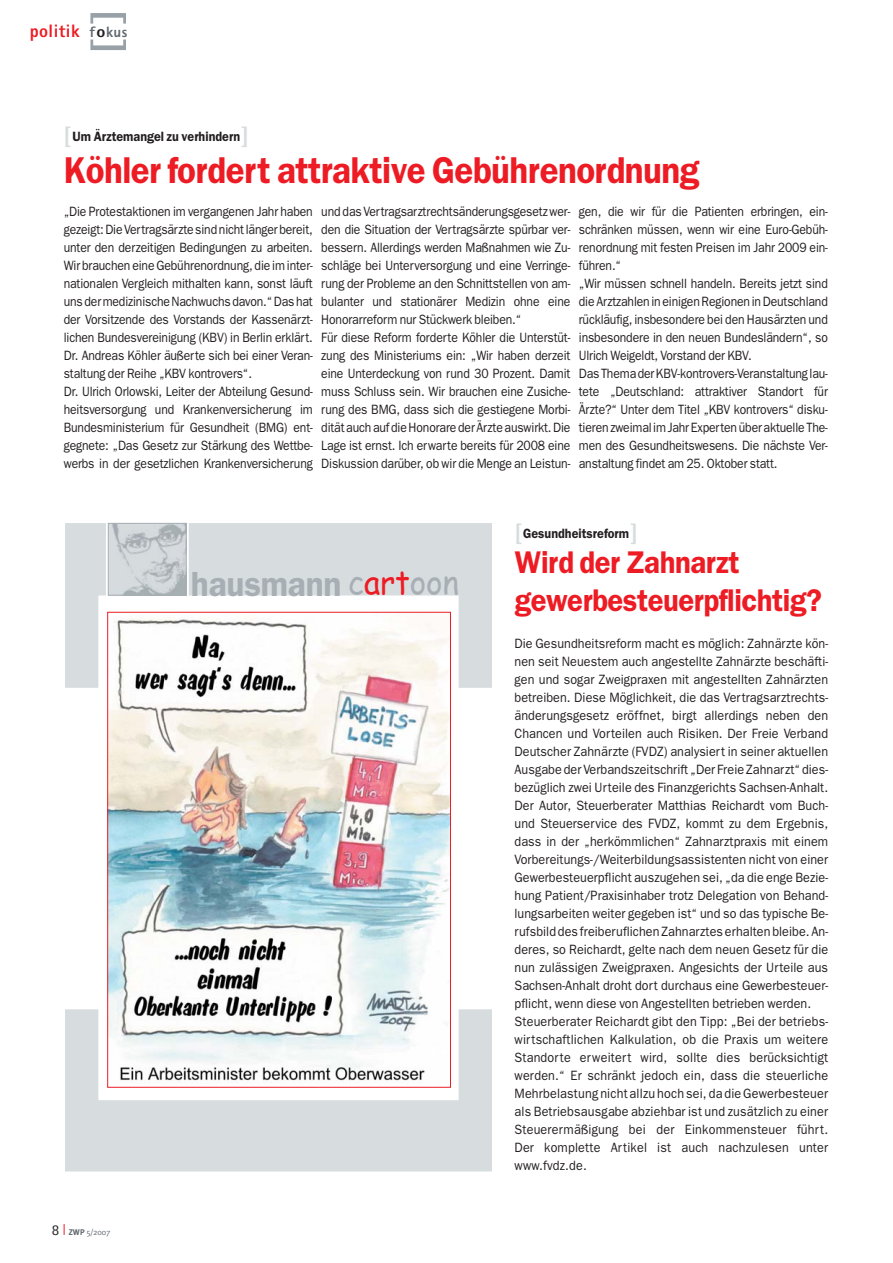
<style>
.page{position:relative;width:893px;height:1263px;background:#fff}
.page>*{position:absolute;margin:0;border:0;box-sizing:border-box;transform-origin:0 0}
.t1{font:600 37.5px "Franklin Gothic";letter-spacing:-.015em;color:#ed1c24;scale:.93 1}
.t2{font:600 35.1px "Franklin Gothic";letter-spacing:-.005em;color:#a7afb5;scale:.95 1}
.t3{font:600 31.5px/37.8px "Franklin Gothic";letter-spacing:-.015em;color:#ed1c24;scale:.93 1}
.t4{font:800 18px "Rotis Sans Serif";letter-spacing:.025em;color:#ed1c24}
.t5{font:13.5px/18px "Franklin Gothic";letter-spacing:-.01em;color:#231f20;scale:.9 1}
.t6{font:13.5px/18px "Franklin Gothic";letter-spacing:-.01em;color:#231f20;scale:.93 1}
.t7{font:600 13.5px "Franklin Gothic";color:#231f20;scale:.93 1}
.t8{font:8.25px "Meta";color:#606970}
.s1{font-size:15px;color:#606970}
.s2{font-size:16.2px;color:#231f20}
.s3{font-size:24px;color:#d7dcdf}
.s4{font-family:"Rotis Sans Serif";font-size:15px;color:#231f20}
.s5{font-weight:700}
.s6{font-family:"Comic Sans MS";font-weight:400;font-size:33.15px}
.s7{font-family:"Comic Sans MS";font-weight:400;font-size:33.15px;color:#ed1c24}
</style>
<div class="page">
<svg style="left:90px;top:13px;width:36px;height:11px"></svg>
<svg style="left:90px;top:40px;width:36px;height:10px"></svg>
<svg style="left:65px;top:523px;width:427px;height:165px;fill:#d7dcdf"></svg>
<svg style="left:65px;top:1009px;width:427px;height:162px;background:#dddee1"></svg>
<img style="left:109px;top:614px;width:340px;height:471px">
<img style="left:110px;top:525px;width:74px;height:68px">
<div style="left:108px;top:523px;width:78px;height:72px;border:1px solid #a7afb5"></div>
<h3 class="t4" style="left:30px;top:24px;width:99px">politik <span class="s1">f</span><span class="s2">o</span><span class="s1">kus</span></h3>
<p class="t7" style="left:64px;top:132px;width:200px"><span class="s3">[</span>Um Ärztemangel zu verhindern<span class="s3">]</span></p>
<h1 class="t1" style="left:64px;top:157px;width:685px">Köhler fordert attraktive Gebührenordnung</h1>
<p class="t5" style="left:64px;top:204px;width:278px">„Die Protestaktionen im vergangenen Jahr haben gezeigt: Die Vertragsärzte sind nicht länger bereit, unter den derzeitigen Bedingungen zu arbeiten.<br>Wir brauchen eine Gebührenordnung, die im inter&shy;nationalen Vergleich mithalten kann, sonst läuft uns der medizinische Nachwuchs davon.“ Das hat der Vorsitzende des Vorstands der Kassenärzt&shy;lichen Bundesvereinigung (KBV) in Berlin erklärt.<br>Dr. Andreas Köhler äußerte sich bei einer Veran&shy;staltung der Reihe „KBV kontrovers“.<br>Dr. Ulrich Orlowski, Leiter der Abteilung Gesund&shy;heitsversorgung und Krankenversicherung im Bundesministerium für Gesundheit (BMG) ent&shy;gegnete: „Das Gesetz zur Stärkung des Wettbe&shy;werbs in der gesetzlichen Krankenversicherung</p>
<p class="t5" style="left:321px;top:204px;width:278px">und das Vertragsarztrechtsänderungsgesetz wer&shy;den die Situation der Vertragsärzte spürbar ver&shy;bessern. Allerdings werden Maßnahmen wie Zu&shy;schläge bei Unterversorgung und eine Verringe&shy;rung der Probleme an den Schnittstellen von am&shy;bulanter und stationärer Medizin ohne eine Honorarreform nur Stückwerk bleiben.“<br>Für diese Reform forderte Köhler die Unterstüt&shy;zung des Ministeriums ein: „Wir haben derzeit eine Unterdeckung von rund 30 Prozent. Damit muss Schluss sein. Wir brauchen eine Zusiche&shy;rung des BMG, dass sich die gestiegene Morbi&shy;dität auch auf die Honorare der Ärzte auswirkt. Die Lage ist ernst. Ich erwarte bereits für 2008 eine Diskussion darüber, ob wir die Menge an Leistun-</p>
<p class="t5" style="left:579px;top:204px;width:278px">gen, die wir für die Patienten erbringen, ein&shy;schränken müssen, wenn wir eine Euro-Gebüh&shy;renordnung mit festen Preisen im Jahr 2009 ein&shy;führen.“<br>„Wir müssen schnell handeln. Bereits jetzt sind die Arztzahlen in einigen Regionen in Deutschland rückläufig, insbesondere bei den Hausärzten und insbesondere in den neuen Bundesländern“, so Ulrich Weigeldt, Vorstand der KBV.<br>Das Thema der KBV-kontrovers-Veranstaltung lau&shy;tete „Deutschland: attraktiver Standort für Ärzte?“ Unter dem Titel „KBV kontrovers“ disku&shy;tieren zweimal im Jahr Experten über aktuelle The&shy;men des Gesundheitswesens. Die nächste Ver&shy;anstaltung findet am 25. Oktober statt.</p>
<p class="t8" style="left:52px;top:1229px;width:60px"><span class="s4">8</span> <span class="s5">ZWP</span> 5/2007</p>
<h2 class="t2" style="left:191px;top:571px;width:284px">hausmann <span class="s6">c</span><span class="s7">art</span><span class="s6">oon</span></h2>
<p class="t7" style="left:515px;top:529px;width:134px"><span class="s3">[</span>Gesundheitsreform<span class="s3">]</span></p>
<h3 class="t3" style="left:515px;top:546px;width:332px">Wird der Zahnarzt gewerbesteuerpflichtig?</h3>
<p class="t6" style="left:514px;top:636px;width:339px">Die Gesundheitsreform macht es möglich: Zahnärzte kön&shy;nen seit Neuestem auch angestellte Zahnärzte beschäfti&shy;gen und sogar Zweigpraxen mit angestellten Zahnärzten betreiben. Diese Möglichkeit, die das Vertragsarztrechts&shy;änderungsgesetz eröffnet, birgt allerdings neben den Chancen und Vorteilen auch Risiken. Der Freie Verband Deutscher Zahnärzte (FVDZ) analysiert in seiner aktuellen Ausgabe der Verbandszeitschrift „Der Freie Zahnarzt“ dies&shy;bezüglich zwei Urteile des Finanzgerichts Sachsen-Anhalt.<br>Der Autor, Steuerberater Matthias Reichardt vom Buch&shy;und Steuerservice des FVDZ, kommt zu dem Ergebnis, dass in der „herkömmlichen“ Zahnarztpraxis mit einem Vorbereitungs-/Weiterbildungsassistenten nicht von einer Gewerbesteuerpflicht auszugehen sei, „da die enge Bezie&shy;hung Patient/Praxisinhaber trotz Delegation von Behand&shy;lungsarbeiten weiter gegeben ist“ und so das typische Be&shy;rufsbild des freiberuflichen Zahnarztes erhalten bleibe. An&shy;deres, so Reichardt, gelte nach dem neuen Gesetz für die nun zulässigen Zweigpraxen. Angesichts der Urteile aus Sachsen-Anhalt droht dort durchaus eine Gewerbesteuer&shy;pflicht, wenn diese von Angestellten betrieben werden.<br>Steuerberater Reichardt gibt den Tipp: „Bei der betriebs&shy;wirtschaftlichen Kalkulation, ob die Praxis um weitere Standorte erweitert wird, sollte dies berücksichtigt werden.“ Er schränkt jedoch ein, dass die steuerliche Mehrbelastung nicht allzu hoch sei, da die Gewerbesteuer als Betriebsausgabe abziehbar ist und zusätzlich zu einer Steuerermäßigung bei der Einkommensteuer führt.<br>Der komplette Artikel ist auch nachzulesen unter www.fvdz.de.</p>
</div>
